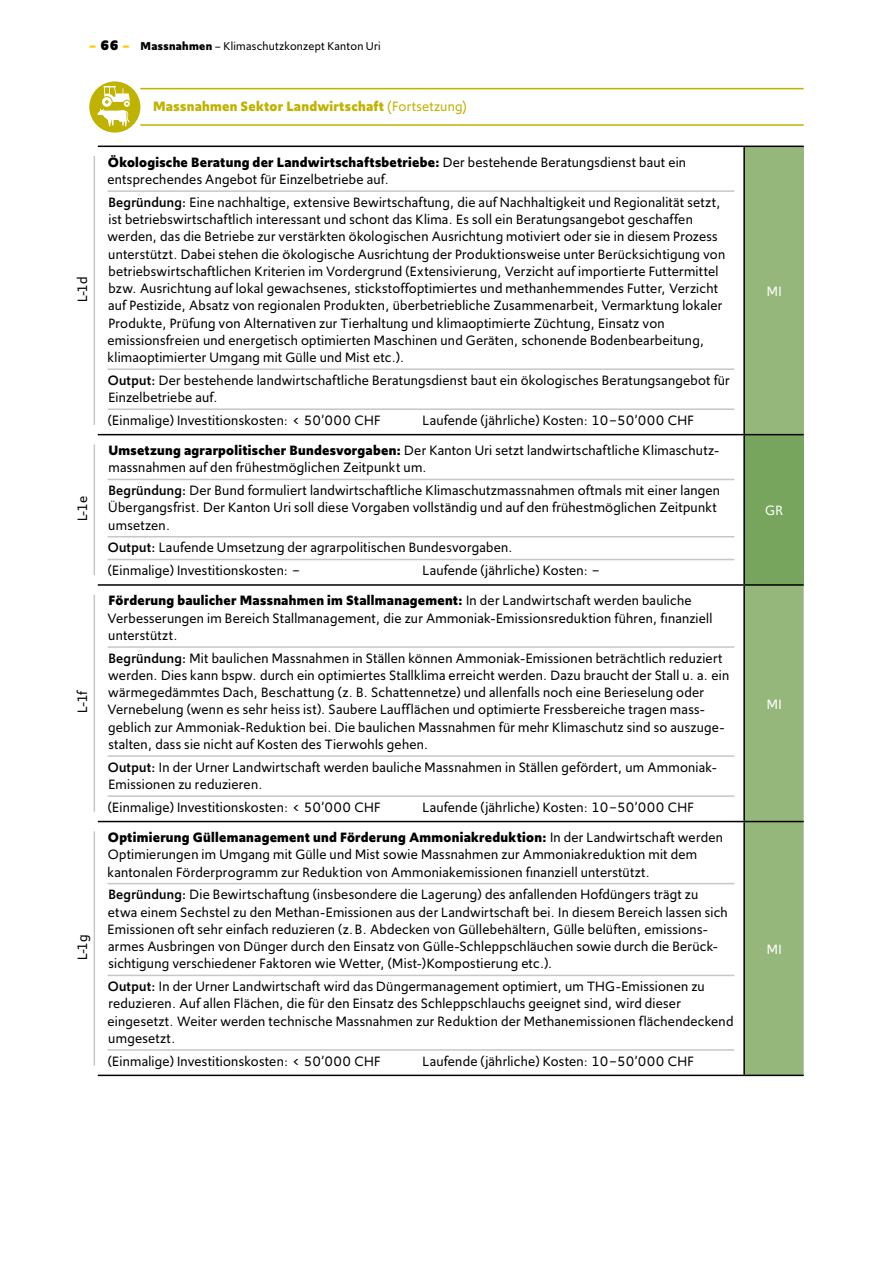
<style>
.page{position:relative;width:893px;height:1263px;background:#fff}
.page>*{position:absolute;margin:0;border:0;box-sizing:border-box;transform-origin:0 0}
.t1{font:14.25px/17.2px "Upgrade";letter-spacing:.02em;color:#000}
.t2{font:700 14.25px "Upgrade";letter-spacing:.02em;color:#c0b200}
.t3{font:14.25px "Upgrade";letter-spacing:.025em;color:#fff}
.t4{font:12px "Upgrade";letter-spacing:.025em;color:#000}
.s1{font-weight:900;font-size:14.25px;color:#fec900}
.s2{font-weight:900;font-size:14.25px}
.s3{font-weight:700}
.s4{font-weight:400}
.s5{font-weight:500}
</style>
<div class="page">
<div style="left:744px;top:146px;width:60px;height:289px;background:#96b77c"></div>
<div style="left:744px;top:435px;width:60px;height:150px;background:#78a55d"></div>
<div style="left:745px;top:586px;width:59px;height:488px;background:#96b77c"></div>
<hr style="left:98px;top:146px;width:646px;height:1px;background:#000">
<hr style="left:744px;top:146px;width:60px;height:1px;background:#000">
<hr style="left:743px;top:147px;width:2px;height:287px;background:#000">
<hr style="left:98px;top:434px;width:646px;height:1px;background:#000">
<hr style="left:744px;top:434px;width:60px;height:1px;background:#000">
<hr style="left:743px;top:435px;width:2px;height:149px;background:#000">
<hr style="left:98px;top:584px;width:646px;height:2px;background:#000">
<hr style="left:744px;top:584px;width:60px;height:2px;background:#000">
<hr style="left:743px;top:586px;width:2px;height:235px;background:#000">
<hr style="left:98px;top:821px;width:646px;height:1px;background:#000">
<hr style="left:744px;top:821px;width:60px;height:1px;background:#000">
<hr style="left:743px;top:822px;width:2px;height:252px;background:#000">
<hr style="left:98px;top:1074px;width:646px;height:2px;background:#000">
<hr style="left:744px;top:1074px;width:60px;height:2px;background:#000">
<hr style="left:94px;top:156px;width:1px;height:269px;background:#c7c7c5">
<hr style="left:108px;top:190px;width:626px;height:2px;background:#c7c7c5">
<hr style="left:108px;top:368px;width:626px;height:2px;background:#c7c7c5">
<hr style="left:108px;top:408px;width:626px;height:2px;background:#c7c7c5">
<hr style="left:94px;top:444px;width:1px;height:131px;background:#c7c7c5">
<hr style="left:108px;top:479px;width:626px;height:1px;background:#c7c7c5">
<hr style="left:108px;top:536px;width:626px;height:1px;background:#c7c7c5">
<hr style="left:108px;top:559px;width:626px;height:1px;background:#c7c7c5">
<hr style="left:94px;top:595px;width:1px;height:217px;background:#c7c7c5">
<hr style="left:108px;top:646px;width:626px;height:2px;background:#c7c7c5">
<hr style="left:108px;top:755px;width:626px;height:2px;background:#c7c7c5">
<hr style="left:108px;top:795px;width:626px;height:2px;background:#c7c7c5">
<hr style="left:94px;top:831px;width:1px;height:234px;background:#c7c7c5">
<hr style="left:108px;top:883px;width:626px;height:1px;background:#c7c7c5">
<hr style="left:108px;top:975px;width:626px;height:1px;background:#c7c7c5">
<hr style="left:108px;top:1049px;width:626px;height:2px;background:#c7c7c5">
<hr style="left:140px;top:88px;width:664px;height:1px;background:#c0b200">
<hr style="left:140px;top:124px;width:664px;height:2px;background:#c0b200">
<div style="left:89px;top:81px;width:51px;height:51px;background:#c0b200;border-radius:50%"></div>
<svg style="left:97px;top:86px;width:33px;height:40px"></svg>
<p class="t4" style="left:89px;top:38px;width:293px"><span class="s1">–</span> <span class="s2">66</span> <span class="s1">–</span> <span class="s3">Massnahmen</span> – Klimaschutzkonzept Kanton Uri</p>
<p class="t1" style="left:74px;top:302px;width:27px;rotate:-90deg">L-1d</p>
<p class="t1" style="left:74px;top:521px;width:27px;rotate:-90deg">L-1e</p>
<p class="t1" style="left:74px;top:713px;width:25px;rotate:-90deg">L-1f</p>
<p class="t1" style="left:74px;top:960px;width:27px;rotate:-90deg">L-1g</p>
<p class="t2" style="left:153px;top:97px;width:315px">Massnahmen Sektor Landwirtschaft <span class="s4">(Fortsetzung)</span></p>
<p class="t1" style="left:108px;top:153px;width:580px"><span class="s3">Ökologische Beratung der Landwirtschaftsbetriebe:</span> Der bestehende Beratungsdienst baut ein entsprechendes Angebot für Einzelbetriebe auf.</p>
<p class="t1" style="left:108px;top:193px;width:619px"><span class="s5">Begründung:</span> Eine nachhaltige, extensive Bewirtschaftung, die auf Nachhaltigkeit und Regionalität setzt, ist betriebswirtschaftlich interessant und schont das Klima. Es soll ein Beratungsangebot geschaffen werden, das die Betriebe zur verstärkten ökologischen Ausrichtung motiviert oder sie in diesem Prozess unterstützt. Dabei stehen die ökologische Ausrichtung der Produktionsweise unter Berücksichtigung von betriebswirtschaftlichen Kriterien im Vordergrund (Extensivierung, Verzicht auf importierte Futtermittel bzw. Ausrichtung auf lokal gewachsenes, stickstoffoptimiertes und methanhemmendes Futter, Verzicht auf Pestizide, Absatz von regionalen Produkten, überbetriebliche Zusammenarbeit, Vermarktung lokaler Produkte, Prüfung von Alternativen zur Tierhaltung und klimaoptimierte Züchtung, Einsatz von emissionsfreien und energetisch optimierten Maschinen und Geräten, schonende Bodenbearbeitung, klimaoptimierter Umgang mit Gülle und Mist etc.).</p>
<p class="t1" style="left:108px;top:371px;width:623px"><span class="s5">Output:</span> Der bestehende landwirtschaftliche Beratungsdienst baut ein ökologisches Beratungsangebot für<br>Einzelbetriebe auf.</p>
<p class="t1" style="left:108px;top:411px;width:274px">(Einmalige) Investitionskosten: &lt; 50’000 CHF</p>
<p class="t1" style="left:423px;top:411px;width:273px">Laufende (jährliche) Kosten: 10–50’000 CHF</p>
<p class="t1" style="left:108px;top:442px;width:612px"><span class="s3">Umsetzung agrarpolitischer Bundesvorgaben:</span> Der Kanton Uri setzt landwirtschaftliche Klimaschutz&shy;massnahmen auf den frühestmöglichen Zeitpunkt um.</p>
<p class="t1" style="left:108px;top:482px;width:613px"><span class="s5">Begründung:</span> Der Bund formuliert landwirtschaftliche Klimaschutzmassnahmen oftmals mit einer langen<br>Übergangsfrist. Der Kanton Uri soll diese Vorgaben vollständig und auf den frühestmöglichen Zeitpunkt umsetzen.</p>
<p class="t1" style="left:108px;top:536px;width:407px;line-height:22.8px"><span class="s5">Output:</span> Laufende Umsetzung der agrarpolitischen Bundesvorgaben. (Einmalige) Investitionskosten: –</p>
<p class="t1" style="left:423px;top:562px;width:179px">Laufende (jährliche) Kosten: –</p>
<p class="t1" style="left:108px;top:592px;width:606px"><span class="s3">Förderung baulicher Massnahmen im Stallmanagement:</span> In der Landwirtschaft werden bauliche<br>Verbesserungen im Bereich Stallmanagement, die zur Ammoniak-Emissionsreduktion führen, finanziell unterstützt.</p>
<p class="t1" style="left:108px;top:649px;width:623px"><span class="s5">Begründung:</span> Mit baulichen Massnahmen in Ställen können Ammoniak-Emissionen beträchtlich reduziert werden. Dies kann bspw. durch ein optimiertes Stallklima erreicht werden. Dazu braucht der Stall u. a. ein wärmegedämmtes Dach, Beschattung (z. B. Schattennetze) und allenfalls noch eine Berieselung oder Vernebelung (wenn es sehr heiss ist). Saubere Laufflächen und optimierte Fressbereiche tragen mass&shy;geblich zur Ammoniak-Reduktion bei. Die baulichen Massnahmen für mehr Klimaschutz sind so auszuge&shy;stalten, dass sie nicht auf Kosten des Tierwohls gehen.</p>
<p class="t1" style="left:108px;top:758px;width:611px"><span class="s5">Output:</span> In der Urner Landwirtschaft werden bauliche Massnahmen in Ställen gefördert, um Ammoniak-<br>Emissionen zu reduzieren.</p>
<p class="t1" style="left:108px;top:798px;width:274px">(Einmalige) Investitionskosten: &lt; 50’000 CHF</p>
<p class="t1" style="left:423px;top:798px;width:273px">Laufende (jährliche) Kosten: 10–50’000 CHF</p>
<p class="t1" style="left:108px;top:828px;width:617px"><span class="s3">Optimierung Güllemanagement und Förderung Ammoniakreduktion:</span> In der Landwirtschaft werden<br>Optimierungen im Umgang mit Gülle und Mist sowie Massnahmen zur Ammoniakreduktion mit dem kantonalen Förderprogramm zur Reduktion von Ammoniakemissionen finanziell unterstützt.</p>
<p class="t1" style="left:108px;top:886px;width:622px"><span class="s5">Begründung:</span> Die Bewirtschaftung (insbesondere die Lagerung) des anfallenden Hofdüngers trägt zu etwa einem Sechstel zu den Methan-Emissionen aus der Landwirtschaft bei. In diesem Bereich lassen sich Emissionen oft sehr einfach reduzieren (z.B. Abdecken von Güllebehältern, Gülle belüften, emissions&shy;armes Ausbringen von Dünger durch den Einsatz von Gülle-Schleppschläuchen sowie durch die Berück&shy;sichtigung verschiedener Faktoren wie Wetter, (Mist-)Kompostierung etc.).</p>
<p class="t1" style="left:108px;top:978px;width:627px"><span class="s5">Output:</span> In der Urner Landwirtschaft wird das Düngermanagement optimiert, um THG-Emissionen zu reduzieren. Auf allen Flächen, die für den Einsatz des Schleppschlauchs geeignet sind, wird dieser eingesetzt. Weiter werden technische Massnahmen zur Reduktion der Methanemissionen flächendeckend umgesetzt.</p>
<p class="t1" style="left:108px;top:1052px;width:274px">(Einmalige) Investitionskosten: &lt; 50’000 CHF</p>
<p class="t1" style="left:423px;top:1052px;width:273px">Laufende (jährliche) Kosten: 10–50’000 CHF</p>
<p class="t3" style="left:767px;top:282px;width:16px">MI</p>
<p class="t3" style="left:765px;top:501px;width:19px">GR</p>
<p class="t3" style="left:767px;top:694px;width:16px">MI</p>
<p class="t3" style="left:767px;top:940px;width:16px">MI</p>
</div>
